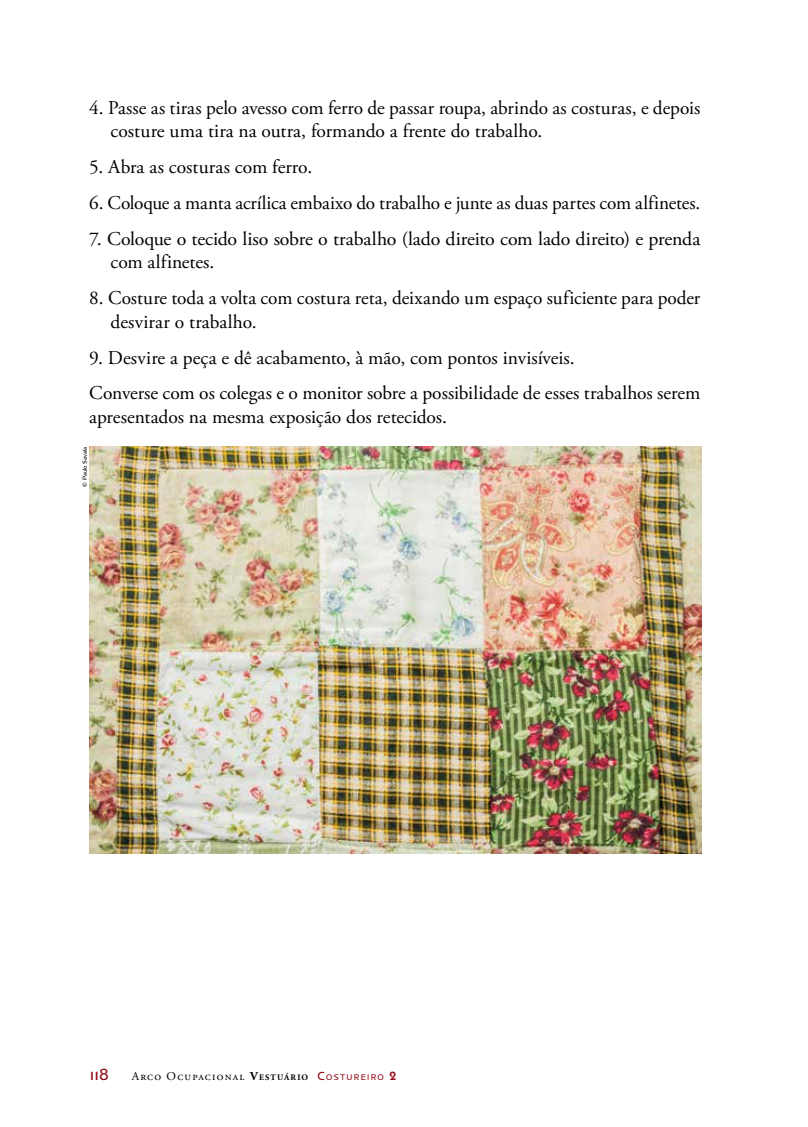
<style>
.page{position:relative;width:808px;height:1127px;background:#fff}
.page>*{position:absolute;margin:0;border:0;box-sizing:border-box;transform-origin:0 0}
.t1{font:19.5px/23.9px "Adobe Garamond Pro";letter-spacing:-.005em;color:#000}
.t2{font:16.5px "Anisette Petite";color:#940b19}
.t3{font:12px "Adobe Garamond Pro";letter-spacing:.1em;color:#000}
.t4{font:6px "Anisette Petite";color:#000}
.s1{font-weight:700}
.s2{font-weight:700;font-size:8.4px}
.s3{font-family:"Anisette Petite Caps";color:#940b19}
.s4{font-family:"Anisette Petite Caps";font-size:8.4px;color:#940b19}
.s5{font-family:"ITC Kabel Std";font-weight:600;color:#940b19}
</style>
<div class="page">
<img style="left:90px;top:447px;width:612px;height:407px">
<p class="t1" style="left:111px;top:96px;width:591px;text-indent:-21px">4. Passe as tiras pelo avesso com ferro de passar roupa, abrindo as costuras, e depois costure uma tira na outra, formando a frente do trabalho.</p>
<p class="t1" style="left:89px;top:156px;width:224px">5. Abra as costuras com ferro.</p>
<p class="t1" style="left:89px;top:191px;width:612px">6. Coloque a manta acrílica embaixo do trabalho e junte as duas partes com alfinetes.</p>
<p class="t1" style="left:111px;top:227px;width:591px;text-indent:-21px">7. Coloque o tecido liso sobre o trabalho (lado direito com lado direito) e prenda com alfinetes.</p>
<p class="t1" style="left:111px;top:287px;width:591px;text-indent:-21px">8. Costure toda a volta com costura reta, deixando um espaço suficiente para poder desvirar o trabalho.</p>
<p class="t1" style="left:89px;top:340px;width:612px;line-height:35.7px">9. Desvire a peça e dê acabamento, à mão, com pontos invisíveis.<br>Converse com os colegas e o monitor sobre a possibilidade de esses trabalhos serem</p>
<p class="t1" style="left:89px;top:406px;width:359px">apresentados na mesma exposição dos retecidos.</p>
<p class="t4" style="left:81px;top:487px;width:41px;rotate:-90deg">© Paulo Savala</p>
<p class="t2" style="left:90px;top:1065px;width:21px">118</p>
<p class="t3" style="left:132px;top:1069px;width:266px">Arco Ocupacional <span class="s1">V</span><span class="s2">ESTUÁRIO</span> <span class="s3">C</span><span class="s4">OSTUREIRO</span> <span class="s5">2</span></p>
</div>
